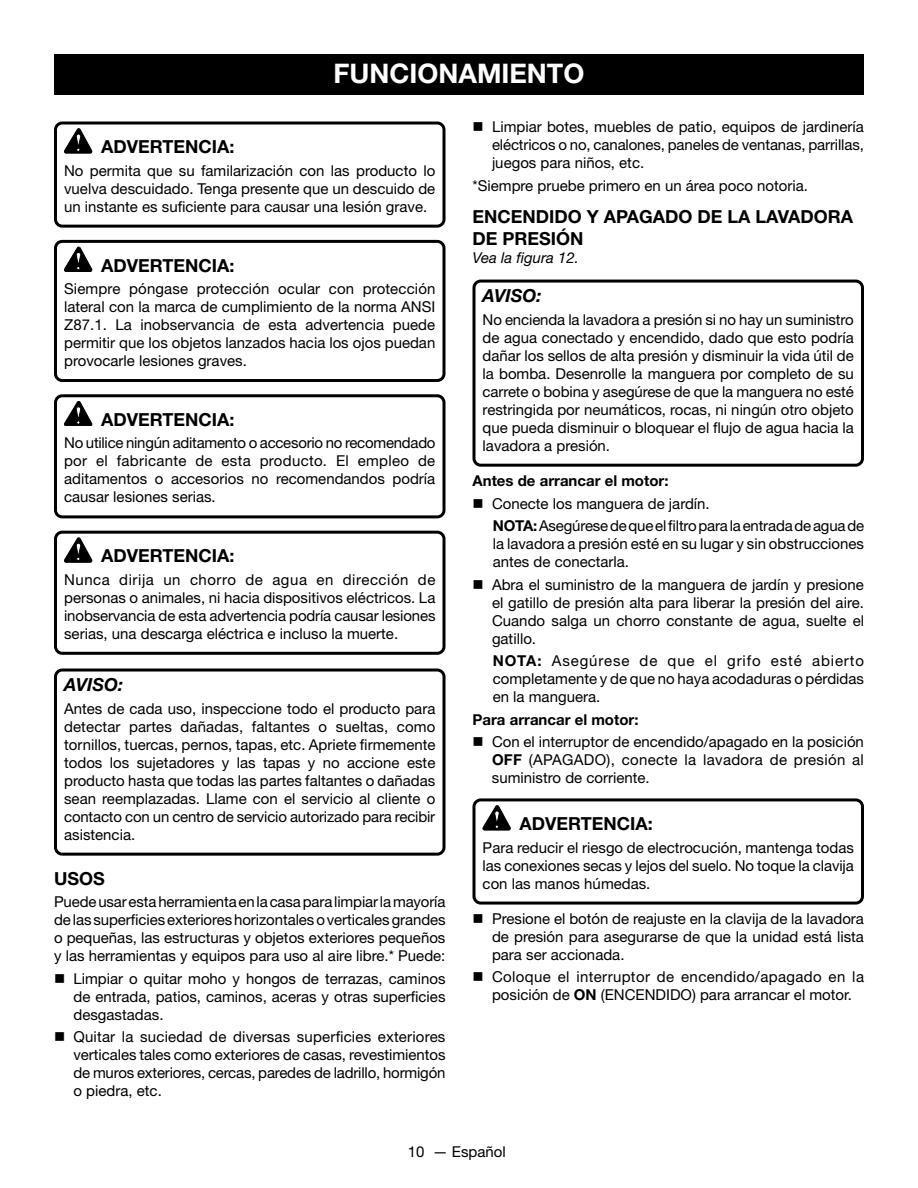
<style>
.page{position:relative;width:918px;height:1188px;background:#fff}
.page>*{position:absolute;margin:0;border:0;box-sizing:border-box;transform-origin:0 0}
.HEADING{font:700 27px "Helvetica Neue LT Std";color:#fff}
.Warning{font:700 18px "Helvetica Neue LT Std";color:#000}
.Heading_2_w_no_space_after{font:700 18px/21.6px "Helvetica Neue LT Std";color:#000}
.Notice{font:italic 700 18px "Helvetica Neue LT Std";color:#000}
.Heading_2{font:700 18px "Helvetica Neue LT Std";color:#000}
.Notice_text{font:15px/18px "Helvetica Neue LT Std";color:#000;text-align:justify}
.Warning_text{font:15px/18px "Helvetica Neue LT Std";color:#000;text-align:justify}
.Body_text{font:15px/18px "Helvetica Neue LT Std";color:#000;text-align:justify}
.NOTE_w_indent{font:15px/18px "Helvetica Neue LT Std";color:#000;text-align:justify}
.Notice_text-2{font:15px/18px "Helvetica Neue LT Std";letter-spacing:.025em;color:#000}
.Body_text_subhead{font:700 15px "Helvetica Neue LT Std";color:#000}
.See_figure{font:italic 15px "Helvetica Neue LT Std";color:#000}
.s1{font-weight:700}
</style>
<div class="page">
<div style="left:472px;top:280px;width:392px;height:187px;border:3px solid #000;border-radius:7px"></div>
<div style="left:472px;top:798px;width:392px;height:107px;border:3px solid #000;border-radius:7px"></div>
<svg style="left:483px;top:805px;width:28px;height:25px"></svg>
<div style="left:54px;top:54px;width:810px;height:40px;background:#000"></div>
<div style="left:54px;top:122px;width:392px;height:106px;border:3px solid #000;border-radius:7px"></div>
<div style="left:54px;top:240px;width:392px;height:142px;border:3px solid #000;border-radius:7px"></div>
<div style="left:54px;top:394px;width:392px;height:124px;border:3px solid #000;border-radius:7px"></div>
<div style="left:54px;top:531px;width:392px;height:124px;border:3px solid #000;border-radius:7px"></div>
<div style="left:54px;top:669px;width:392px;height:187px;border:3px solid #000;border-radius:7px"></div>
<svg style="left:64px;top:128px;width:28px;height:25px"></svg>
<svg style="left:64px;top:247px;width:28px;height:25px"></svg>
<svg style="left:64px;top:401px;width:28px;height:25px"></svg>
<svg style="left:64px;top:538px;width:28px;height:24px"></svg>
<p class="HEADING" style="left:334px;top:57px;width:252px">FUNCIONAMIENTO</p>
<p class="Warning" style="left:101px;top:136px;width:135px">ADVERTENCIA:</p>
<p class="Warning_text" style="left:64px;top:161px;width:373px">No permita que su familarización con las producto lo vuelva descuidado. Tenga presente que un descuido de un instante es suficiente para causar una lesión grave.</p>
<p class="Warning" style="left:101px;top:254px;width:135px">ADVERTENCIA:</p>
<p class="Warning_text" style="left:64px;top:279px;width:373px">Siempre póngase protección ocular con protección lateral con la marca de cumplimiento de la norma ANSI Z87.1. La inobservancia de esta advertencia puede permitir que los objetos lanzados hacia los ojos puedan provocarle lesiones graves.</p>
<p class="Warning" style="left:101px;top:408px;width:135px">ADVERTENCIA:</p>
<p class="Warning_text" style="left:64px;top:434px;width:373px">No utilice ningún aditamento o accesorio no recomendado por el fabricante de esta producto. El empleo de aditamentos o accesorios no recomendandos podría causar lesiones serias.</p>
<p class="Warning" style="left:101px;top:545px;width:135px">ADVERTENCIA:</p>
<p class="Warning_text" style="left:64px;top:570px;width:373px">Nunca dirija un chorro de agua en dirección de personas o animales, ni hacia dispositivos eléctricos. La inobservancia de esta advertencia podría causar lesiones serias, una descarga eléctrica e incluso la muerte.</p>
<p class="Notice" style="left:64px;top:674px;width:61px">AVISO:</p>
<p class="Notice_text" style="left:64px;top:699px;width:373px">Antes de cada uso, inspeccione todo el producto para detectar partes dañadas, faltantes o sueltas, como tornillos, tuercas, pernos, tapas, etc. Apriete firmemente todos los sujetadores y las tapas y no accione este producto hasta que todas las partes faltantes o dañadas sean reemplazadas. Llame con el servicio al cliente o contacto con un centro de servicio autorizado para recibir asistencia.</p>
<p class="Heading_2" style="left:54px;top:867px;width:52px">USOS</p>
<p class="Body_text" style="left:54px;top:892px;width:393px">Puede usar esta herramienta en la casa para limpiar la mayoría de las superficies exteriores horizontales o verticales grandes o pequeñas, las estructuras y objetos exteriores pequeños y las herramientas y equipos para uso al aire libre.* Puede:</p>
<p class="Notice_text" style="left:74px;top:969px;width:374px">Limpiar o quitar moho y hongos de terrazas, caminos de entrada, patios, caminos, aceras y otras superficies desgastadas.</p>
<p class="Notice_text" style="left:74px;top:1027px;width:374px">Quitar la suciedad de diversas superficies exteriores verticales tales como exteriores de casas, revestimientos de muros exteriores, cercas, paredes de ladrillo, hormigón o piedra, etc.</p>
<p class="Notice_text" style="left:492px;top:118px;width:374px">Limpiar botes, muebles de patio, equipos de jardinería eléctricos o no, canalones, paneles de ventanas, parrillas, juegos para niños, etc.</p>
<p class="Body_text" style="left:472px;top:176px;width:337px">*Siempre pruebe primero en un área poco notoria.</p>
<p class="Heading_2_w_no_space_after" style="left:472px;top:205px;width:382px">ENCENDIDO Y APAGADO DE LA LAVADORA<br>DE PRESIÓN</p>
<p class="See_figure" style="left:472px;top:248px;width:108px">Vea la figura 12.</p>
<p class="Notice" style="left:483px;top:285px;width:61px">AVISO:</p>
<p class="Notice_text" style="left:483px;top:310px;width:373px">No encienda la lavadora a presión si no hay un suministro de agua conectado y encendido, dado que esto podría dañar los sellos de alta presión y disminuir la vida útil de la bomba. Desenrolle la manguera por completo de su carrete o bobina y asegúrese de que la manguera no esté restringida por neumáticos, rocas, ni ningún otro objeto que pueda disminuir o bloquear el flujo de agua hacia la lavadora a presión.</p>
<p class="Body_text_subhead" style="left:472px;top:471px;width:198px">Antes de arrancar el motor:</p>
<p class="Notice_text" style="left:492px;top:494px;width:219px">Conecte los manguera de jardín.</p>
<p class="NOTE_w_indent" style="left:493px;top:516px;width:373px"><span class="s1">NOTA:</span> Asegúrese de que el filtro para la entrada de agua de la lavadora a presión esté en su lugar y sin obstrucciones antes de conectarla.</p>
<p class="Notice_text" style="left:492px;top:575px;width:374px">Abra el suministro de la manguera de jardín y presione el gatillo de presión alta para liberar la presión del aire.<br>Cuando salga un chorro constante de agua, suelte el gatillo.</p>
<p class="NOTE_w_indent" style="left:493px;top:651px;width:373px"><span class="s1">NOTA:</span> Asegúrese de que el grifo esté abierto completamente y de que no haya acodaduras o pérdidas en la manguera.</p>
<p class="Body_text_subhead" style="left:472px;top:710px;width:168px">Para arrancar el motor:</p>
<p class="Notice_text" style="left:492px;top:732px;width:374px">Con el interruptor de encendido/apagado en la posición <span class="s1">OFF</span> (APAGADO), conecte la lavadora de presión al suministro de corriente.</p>
<p class="Warning" style="left:520px;top:813px;width:135px">ADVERTENCIA:</p>
<p class="Warning_text" style="left:483px;top:838px;width:373px">Para reducir el riesgo de electrocución, mantenga todas las conexiones secas y lejos del suelo. No toque la clavija con las manos húmedas.</p>
<p class="Notice_text" style="left:492px;top:909px;width:374px">Presione el botón de reajuste en la clavija de la lavadora de presión para asegurarse de que la unidad está lista para ser accionada.</p>
<p class="Notice_text-2" style="left:492px;top:968px;width:374px">Coloque el interruptor de encendido/apagado en la posición de <span class="s1">ON</span> (ENCENDIDO) para arrancar el motor.</p>
<p class="Notice_text" style="left:408px;top:1142px;width:100px">10 — Español</p>
</div>
